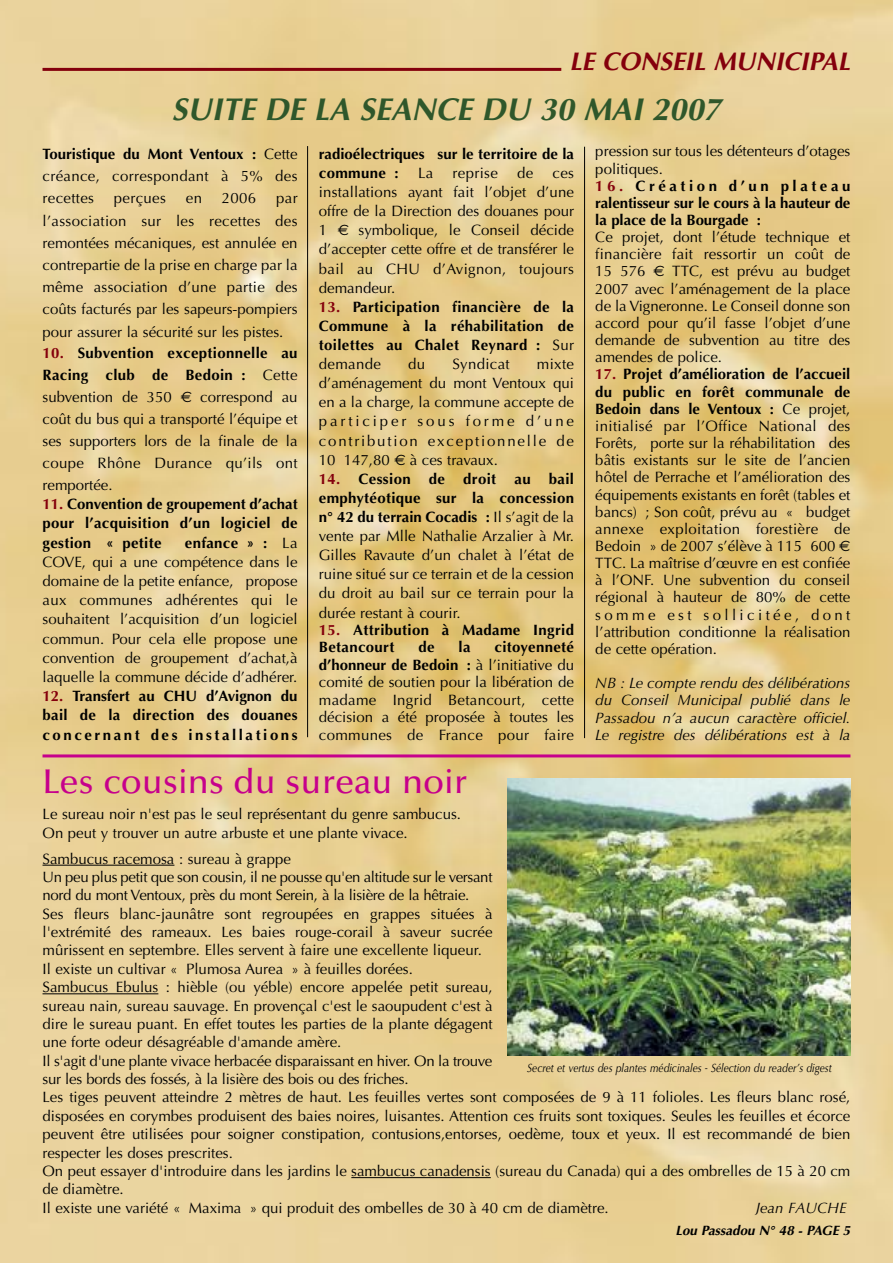
<style>
.page{position:relative;width:893px;height:1263px;background:#fff}
.page>*{position:absolute;margin:0;border:0;box-sizing:border-box;transform-origin:0 0}
.t1{font:500 34.5px "Optima";color:#c6008c}
.t2{font:italic 700 31.5px "Optima";color:#2f572b}
.t3{font:italic 700 25.5px "Optima";color:#84000c}
.t4{font:15px/17.1px "Optima";color:#000;text-align:justify}
.t5{font:700 15px/19.2px "Optima";letter-spacing:.02em;color:#000;text-align:justify}
.t6{font:italic 15px/17.1px "Optima";color:#000;text-align:justify}
.t7{font:700 15px/19px "Optima";color:#000}
.t8{font:15px "Optima";letter-spacing:.02em;color:#000}
.t9{font:italic 700 13.5px "Optima";color:#000}
.t10{font:italic 12px "Optima";color:#000;scale:.85 1}
.s1{font-weight:700}
.s2{color:#84000c}
.s3{font-family:"Euro Sans"}
.s4{font-weight:700;color:#84000c}
.s5{font-weight:400}
</style>
<div class="page">
<img style="left:0;top:0;width:893px;height:1263px">
<hr style="left:43px;top:68px;width:518px;height:3px;background:#84000c">
<hr style="left:43px;top:754px;width:807px;height:3px;background:#c6008c">
<hr style="left:307px;top:146px;width:1px;height:591px;background:#000">
<hr style="left:584px;top:147px;width:1px;height:591px;background:#000">
<hr style="left:43px;top:865px;width:131px;height:1px;background:#000">
<hr style="left:43px;top:993px;width:115px;height:1px;background:#000">
<hr style="left:351px;top:1177px;width:140px;height:1px;background:#000">
<img style="left:507px;top:778px;width:343px;height:277px">
<h3 class="t3" style="left:569px;top:51px;width:283px">LE CONSEIL MUNICIPAL</h3>
<h2 class="t2" style="left:172px;top:96px;width:551px">SUITE DE LA SEANCE DU 30 MAI 2007</h2>
<p class="t4" style="left:43px;top:144px;width:257px;line-height:22.2px"><span class="s1">Touristique du Mont Ventoux :</span> Cette créance, correspondant à 5% des recettes</p>
<p class="t4" style="left:595px;top:144px;width:257px">pression sur tous les détenteurs d’otages politiques.</p>
<p class="t5" style="left:595px;top:177px;width:257px;line-height:17.1px"><span class="s2">16.</span> Création d’un plateau ralentisseur sur le cours à la hauteur de la place de la Bourgade :</p>
<p class="t4" style="left:595px;top:230px;width:257px">Ce projet, dont l’étude technique et financière fait ressortir un coût de 15 576 <span class="s3">€</span> TTC, est prévu au budget 2007 avec l’aménagement de la place de la Vigneronne. Le Conseil donne son accord pour qu’il fasse l’objet d’une demande de subvention au titre des amendes de police.</p>
<p class="t4" style="left:595px;top:367px;width:257px"><span class="s4">17.</span> <span class="s1">Projet d’amélioration de l’accueil du public en forêt communale de Bedoin dans le Ventoux :</span> Ce projet, initialisé par l’Office National des Forêts, porte sur la réhabilitation des bâtis existants sur le site de l’ancien hôtel de Perrache et l’amélioration des équipements existants en forêt (tables et bancs) ; Son coût, prévu au « budget annexe exploitation forestière de Bedoin » de 2007 s’élève à 115 600 <span class="s3">€ </span>TTC. La maîtrise d’œuvre en est confiée à l’ONF. Une subvention du conseil régional à hauteur de 80% de cette somme est sollicitée, dont l’attribution conditionne la réalisation de cette opération.</p>
<p class="t6" style="left:595px;top:676px;width:257px">NB : Le compte rendu des délibérations du Conseil Municipal publié dans le Passadou n’a aucun caractère officiel.<br>Le registre des délibérations est à la</p>
<p class="t7" style="left:319px;top:144px;width:257px">radioélectriques sur le territoire de la commune :</p>
<p class="t4" style="left:418px;top:166px;width:17px">La</p>
<p class="t8" style="left:453px;top:167px;width:47px">reprise</p>
<p class="t4" style="left:517px;top:166px;width:18px">de</p>
<p class="t4" style="left:319px;top:165px;width:257px;line-height:19px;text-indent:234px">ces installations ayant fait l’objet d’une offre de la Direction des douanes pour 1 <span class="s3">€</span> symbolique, le Conseil décide d’accepter cette offre et de transférer le bail au CHU d’Avignon, toujours demandeur.</p>
<p class="t5" style="left:319px;top:297px;width:257px"><span class="s2">13.</span> Participation financière de la Commune à la réhabilitation de toilettes au Chalet Reynard : <span class="s5">Sur demande</span></p>
<p class="t8" style="left:114px;top:192px;width:54px">perçues</p>
<p class="t4" style="left:186px;top:191px;width:18px">en</p>
<p class="t4" style="left:222px;top:191px;width:36px">2006</p>
<p class="t4" style="left:43px;top:189px;width:257px;line-height:22.2px;text-indent:234px">par l’association sur les recettes des remontées mécaniques, est annulée en contrepartie de la prise en charge par la même association d’une partie des coûts facturés par les sapeurs-pompiers pour assurer la sécurité sur les pistes.</p>
<p class="t4" style="left:43px;top:344px;width:257px;line-height:21.9px"><span class="s4">10.</span> <span class="s1">Subvention exceptionnelle au Racing club de Bedoin :</span> Cette subvention de 350 <span class="s3">€</span> correspond au coût du bus qui a transporté l’équipe et ses supporters lors de la finale de la coupe Rhône Durance qu’ils ont remportée.</p>
<p class="t5" style="left:43px;top:495px;width:257px"><span class="s2">11.</span> Convention de groupement d’achat pour l’acquisition d’un logiciel de gestion « petite</p>
<p class="t4" style="left:408px;top:357px;width:19px">du</p>
<p class="t8" style="left:452px;top:358px;width:59px">Syndicat</p>
<p class="t4" style="left:319px;top:356px;width:257px;line-height:19px;text-indent:218px">mixte d’aménagement du mont Ventoux qui en a la charge, la commune accepte de participer sous forme d’une contribution exceptionnelle de 10 147,80 <span class="s3">€</span> à ces travaux.</p>
<p class="t4" style="left:319px;top:471px;width:257px;line-height:19px"><span class="s4">14.</span> <span class="s1">Cession de droit au bail emphytéotique sur la concession n° 42 du terrain Cocadis :</span> Il s’agit de la vente par Mlle Nathalie Arzalier à Mr.<br>Gilles Ravaute d’un chalet à l’état de ruine situé sur ce terrain et de la cession du droit au bail sur ce terrain pour la durée restant à courir.</p>
<p class="t5" style="left:319px;top:621px;width:257px;line-height:17.4px"><span class="s2">15.</span> Attribution à Madame Ingrid<br>Betancourt</p>
<p class="t4" style="left:43px;top:534px;width:257px;line-height:19.2px;text-indent:142px"><span class="s1">enfance » :</span> La COVE, qui a une compétence dans le domaine de la petite enfance, propose aux communes adhérentes qui le souhaitent l’acquisition d’un logiciel commun. Pour cela elle propose une convention de groupement d’achat,à laquelle la commune décide d’adhérer.</p>
<p class="t5" style="left:43px;top:687px;width:257px"><span class="s2">12.</span> Transfert au CHU d’Avignon du bail de la direction des douanes concernant des installations</p>
<p class="t5" style="left:418px;top:638px;width:18px">de</p>
<p class="t5" style="left:458px;top:638px;width:14px">la</p>
<p class="t4" style="left:319px;top:640px;width:257px;text-indent:176px"><span class="s1">citoyenneté d’honneur de Bedoin :</span> à l’initiative du comité de soutien pour la libération de madame Ingrid Betancourt, cette décision a été proposée à toutes les communes de France pour faire</p>
<h1 class="t1" style="left:43px;top:767px;width:426px">Les cousins du sureau noir</h1>
<p class="t4" style="left:43px;top:806px;width:420px;line-height:18.5px">Le sureau noir n'est pas le seul représentant du genre sambucus.<br>On peut y trouver un autre arbuste et une plante vivace.</p>
<p class="t4" style="left:42px;top:851px;width:809px;line-height:18.5px;text-align:left">Sambucus racemosa : sureau à grappe<br>Un peu plus petit que son cousin, il ne pousse qu'en altitude sur le versant<br>nord du mont Ventoux, près du mont Serein, à la lisière de la hêtraie.<br>Ses fleurs blanc-jaunâtre sont regroupées en grappes situées à<br>l'extrémité des rameaux. Les baies rouge-corail à saveur sucrée<br>mûrissent en septembre. Elles servent à faire une excellente liqueur.<br>Il existe un cultivar « Plumosa Aurea » à feuilles dorées.<br>Sambucus Ebulus : hièble (ou yéble) encore appelée petit sureau,<br>sureau nain, sureau sauvage. En provençal c'est le saoupudent c'est à<br>dire le sureau puant. En effet toutes les parties de la plante dégagent<br>une forte odeur désagréable d'amande amère.<br>Il s'agit d'une plante vivace herbacée disparaissant en hiver. On la trouve<br>sur les bords des fossés, à la lisière des bois ou des friches.<br>Les tiges peuvent atteindre 2 mètres de haut. Les feuilles vertes sont composées de 9 à 11 folioles. Les fleurs blanc rosé, disposées en corymbes produisent des baies noires, luisantes. Attention ces fruits sont toxiques. Seules les feuilles et écorce peuvent être utilisées pour soigner constipation, contusions,entorses, oedème, toux et yeux. Il est recommandé de bien respecter les doses prescrites.<br>On peut essayer d'introduire dans les jardins le sambucus canadensis (sureau du Canada) qui a des ombrelles de 15 à 20 cm de diamètre.<br>Il existe une variété « Maxima » qui produit des ombelles de 30 à 40 cm de diamètre.</p>
<p class="t10" style="left:527px;top:1063px;width:360px">Secret et vertus des plantes médicinales - Sélection du reader’s digest</p>
<p class="t6" style="left:756px;top:1200px;width:92px">Jean FAUCHE</p>
<p class="t9" style="left:675px;top:1225px;width:177px">Lou Passadou N° 48 - PAGE 5</p>
</div>
